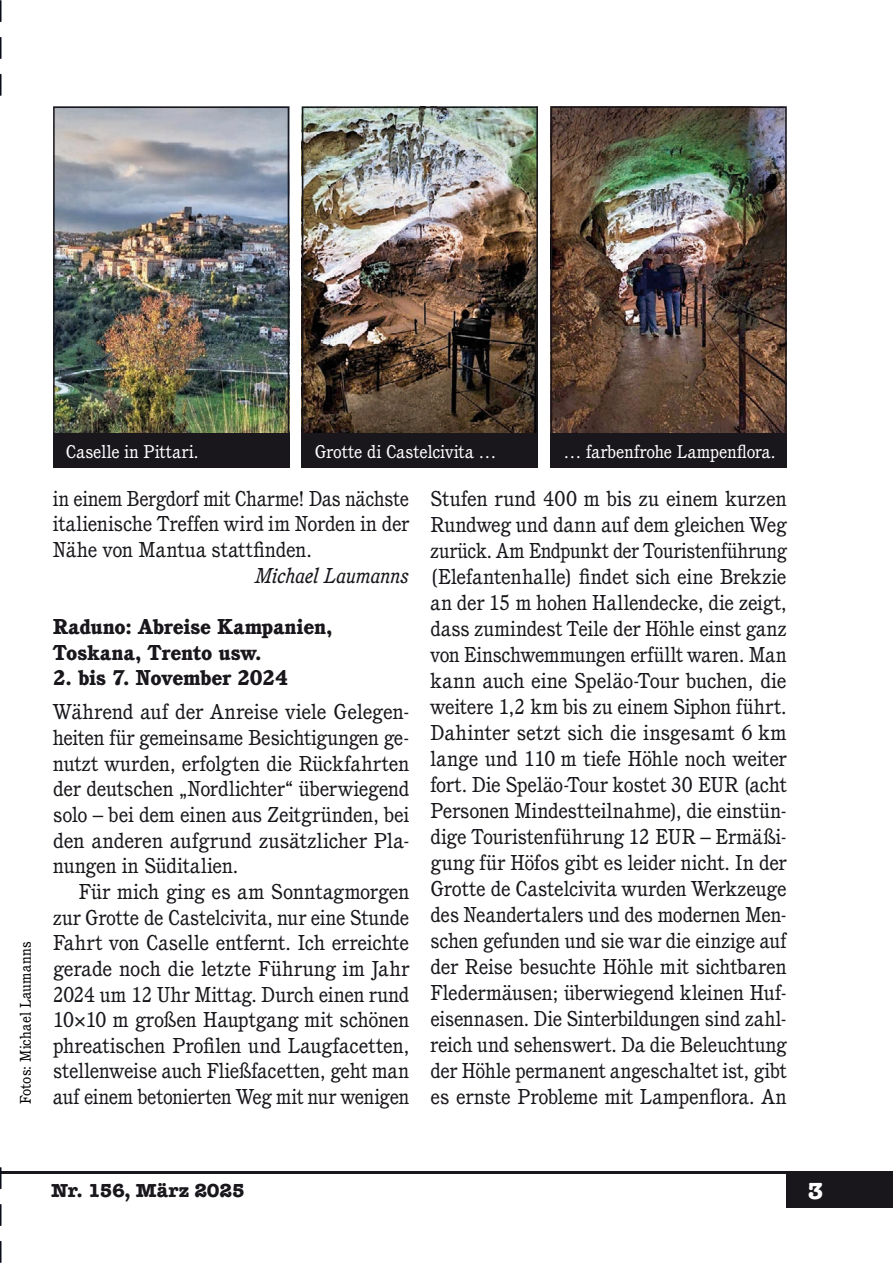
<style>
.page{position:relative;width:893px;height:1263px;background:#fff}
.page>*{position:absolute;margin:0;border:0;box-sizing:border-box;transform-origin:0 0}
.t1{font:700 24px "American Typewriter";color:#fff}
.t2{font:21px/26px "Cushing";letter-spacing:-.005em;color:#1a171c;text-align:justify}
.t3{font:21px/25.7px "Cushing";letter-spacing:-.005em;color:#1a171c;text-align:justify;scale:.96 1}
.t4{font:800 21px/25.7px "Cushing";letter-spacing:.005em;color:#1a171c}
.t5{font:italic 21px "Cushing";color:#1a171c}
.t6{font:700 19.5px "American Typewriter";letter-spacing:-.01em;color:#1a171c}
.t7{font:18px "Cushing";letter-spacing:.005em;color:#fff}
.t8{font:15px "Cushing";letter-spacing:.01em;color:#010000}
</style>
<div class="page">
<div style="left:787px;top:1174px;width:106px;height:34px;background:#1a171c"></div>
<hr style="left:0;top:1171px;width:893px;height:3px;background:#1a171c">
<svg style="left:0;top:1168px;width:2px;height:94px"></svg>
<svg style="left:0;top:1px;width:2px;height:94px"></svg>
<img style="left:56px;top:110px;width:230px;height:323px">
<div style="left:53px;top:107px;width:236px;height:330px;border:2px solid #1a171c"></div>
<div style="left:53px;top:433px;width:236px;height:34px;background:#1a171c"></div>
<img style="left:305px;top:110px;width:230px;height:323px">
<div style="left:302px;top:107px;width:236px;height:330px;border:2px solid #1a171c"></div>
<div style="left:302px;top:433px;width:236px;height:34px;background:#1a171c"></div>
<img style="left:554px;top:110px;width:230px;height:322px">
<div style="left:551px;top:107px;width:236px;height:328px;border:2px solid #1a171c"></div>
<div style="left:551px;top:433px;width:236px;height:34px;background:#1a171c"></div>
<p class="t8" style="left:17px;top:1104px;width:164px;rotate:-90deg">Fotos: Michael Laumanns</p>
<p class="t7" style="left:66px;top:441px;width:134px">Caselle in Pittari.</p>
<p class="t7" style="left:315px;top:441px;width:183px">Grotte di Castelcivita …</p>
<p class="t7" style="left:563px;top:441px;width:213px">… farbenfrohe Lampenflora.</p>
<p class="t3" style="left:53px;top:485px;width:372px">in einem Bergdorf mit Charme! Das nächste italienische Treffen wird im Norden in der Nähe von Mantua stattfinden.</p>
<p class="t5" style="left:256px;top:562px;width:155px">Michael Laumanns</p>
<p class="t4" style="left:53px;top:613px;width:281px">Raduno: Abreise Kampanien,<br>Toskana, Trento usw.</p>
<p class="t4" style="left:53px;top:664px;width:236px">2. bis 7. November 2024</p>
<p class="t2" style="left:53px;top:699px;width:358px">Während auf der Anreise viele Gelegen&shy;heiten für gemeinsame Besichtigungen ge&shy;nutzt wurden, erfolgten die Rückfahrten der deutschen „Nordlichter“ überwiegend solo – bei dem einen aus Zeitgründen, bei den anderen aufgrund zusätzlicher Pla&shy;nungen in Süditalien.</p>
<p class="t2" style="left:53px;top:878px;width:358px;text-indent:26px">Für mich ging es am Sonntagmorgen zur Grotte de Castelcivita, nur eine Stunde Fahrt von Caselle entfernt. Ich erreichte gerade noch die letzte Führung im Jahr 2024 um 12 Uhr Mittag. Durch einen rund 10×10 m großen Hauptgang mit schönen phreatischen Profilen und Laugfacetten, stellenweise auch Fließfacetten, geht man auf einem betonierten Weg mit nur wenigen</p>
<p class="t2" style="left:431px;top:485px;width:358px">Stufen rund 400 m bis zu einem kurzen Rundweg und dann auf dem gleichen Weg zurück. Am Endpunkt der Touristenführung (Elefantenhalle) findet sich eine Brekzie an der 15 m hohen Hallendecke, die zeigt, dass zumindest Teile der Höhle einst ganz von Einschwemmungen erfüllt waren. Man kann auch eine Speläo-Tour buchen, die weitere 1,2 km bis zu einem Siphon führt.<br>Dahinter setzt sich die insgesamt 6 km lange und 110 m tiefe Höhle noch weiter fort. Die Speläo-Tour kostet 30 EUR (acht Personen Mindestteilnahme), die einstün&shy;dige Touristenführung 12 EUR – Ermäßi&shy;gung für Höfos gibt es leider nicht. In der Grotte de Castelcivita wurden Werkzeuge des Neandertalers und des modernen Men&shy;schen gefunden und sie war die einzige auf der Reise besuchte Höhle mit sichtbaren Fledermäusen; überwiegend kleinen Huf&shy;eisennasen. Die Sinterbildungen sind zahl&shy;reich und sehenswert. Da die Beleuchtung der Höhle permanent angeschaltet ist, gibt es ernste Probleme mit Lampenflora. An</p>
<p class="t6" style="left:51px;top:1174px;width:195px">Nr. 156, März 2025</p>
<p class="t1" style="left:808px;top:1170px;width:17px">3</p>
</div>
